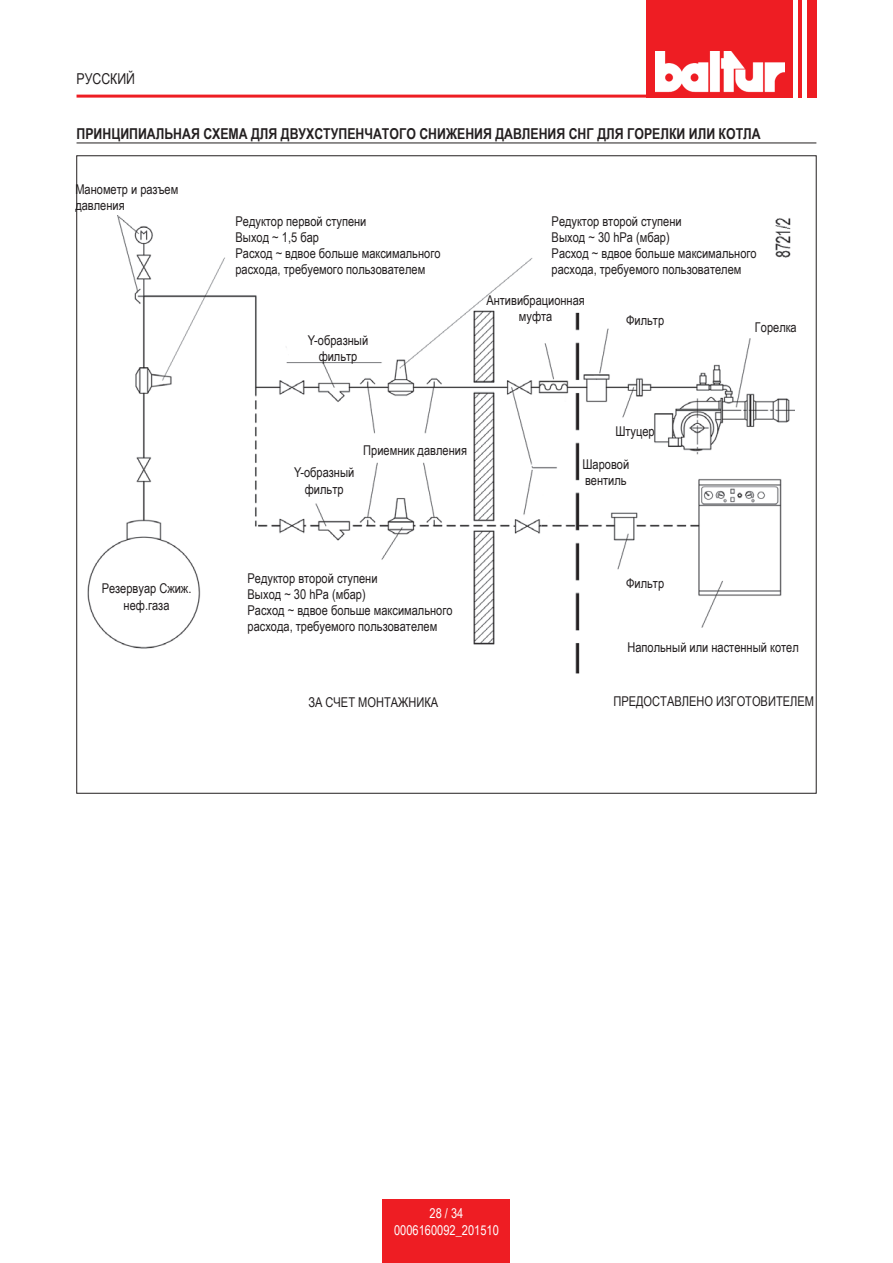
<style>
.page{position:relative;width:893px;height:1263px;background:#fff}
.page>*{position:absolute;margin:0;border:0;box-sizing:border-box;transform-origin:0 0}
.t1{font:700 15px "Arial Narrow";color:#231f20}
.t2{font:15px "Arial Narrow";color:#231f20}
.t3{font:13.5px/16.2px "Arial Narrow";color:#231f20}
.t4{font:13.5px/16.2px "Arial Narrow";color:#fff;text-align:center}
</style>
<div class="page">
<div style="left:646px;top:0;width:170px;height:98px;background:#ee1d23"></div>
<hr style="left:77px;top:95px;width:609px;height:3px;background:#ee1d23">
<hr style="left:803px;top:0;width:4px;height:98px;background:#fff">
<hr style="left:793px;top:0;width:4px;height:98px;background:#fff">
<img style="left:656px;top:52px;width:129px;height:40px">
<div style="left:383px;top:1199px;width:127px;height:64px;background:#ee1d23"></div>
<hr style="left:77px;top:143px;width:739px;height:1px;background:#231f20">
<img style="left:87px;top:215px;width:707px;height:459px">
<p class="t2" style="left:77px;top:68px;width:60px">РУССКИЙ</p>
<p class="t1" style="left:77px;top:122px;width:686px">ПРИНЦИПИАЛЬНАЯ СХЕМА ДЛЯ ДВУХСТУПЕНЧАТОГО СНИЖЕНИЯ ДАВЛЕНИЯ СНГ ДЛЯ ГОРЕЛКИ ИЛИ КОТЛА</p>
<p class="t3" style="left:75px;top:180px;width:105px">Манометр и разъем давления</p>
<p class="t3" style="left:102px;top:580px;width:91px;text-align:center">Резервуар Сжиж. неф.газа</p>
<p class="t3" style="left:235px;top:212px;width:207px">Редуктор первой ступени<br>Выход ~ 1,5 бар<br>Расход ~ вдвое больше максимального расхода, требуемого пользователем</p>
<p class="t3" style="left:308px;top:331px;width:62px;text-align:center">Y-образный фильтр</p>
<p class="t3" style="left:552px;top:212px;width:207px">Редуктор второй ступени<br>Выход ~ 30 hPa (мбар)<br>Расход ~ вдвое больше максимального расхода, требуемого пользователем</p>
<p class="t3" style="left:486px;top:292px;width:100px;text-align:center">Антивибрационная муфта</p>
<p class="t3" style="left:626px;top:312px;width:40px">Фильтр</p>
<p class="t3" style="left:615px;top:422px;width:41px">Штуцер</p>
<p class="t3" style="left:755px;top:318px;width:43px">Горелка</p>
<p class="t3" style="left:363px;top:441px;width:105px">Приемник давления</p>
<p class="t3" style="left:294px;top:464px;width:62px;text-align:center">Y-образный фильтр</p>
<p class="t3" style="left:582px;top:456px;width:48px">Шаровой вентиль</p>
<p class="t3" style="left:248px;top:569px;width:207px">Редуктор второй ступени<br>Выход ~ 30 hPa (мбар)<br>Расход ~ вдвое больше максимального расхода, требуемого пользователем</p>
<p class="t3" style="left:626px;top:575px;width:40px">Фильтр</p>
<p class="t3" style="left:627px;top:638px;width:173px">Напольный или настенный котел</p>
<p class="t3" style="left:308px;top:694px;width:131px">ЗА СЧЕТ МОНТАЖНИКА</p>
<p class="t3" style="left:613px;top:693px;width:202px">ПРЕДОСТАВЛЕНО ИЗГОТОВИТЕЛЕМ</p>
<p class="t4" style="left:394px;top:1205px;width:106px">28 / 34<br>0006160092_201510</p>
</div>
